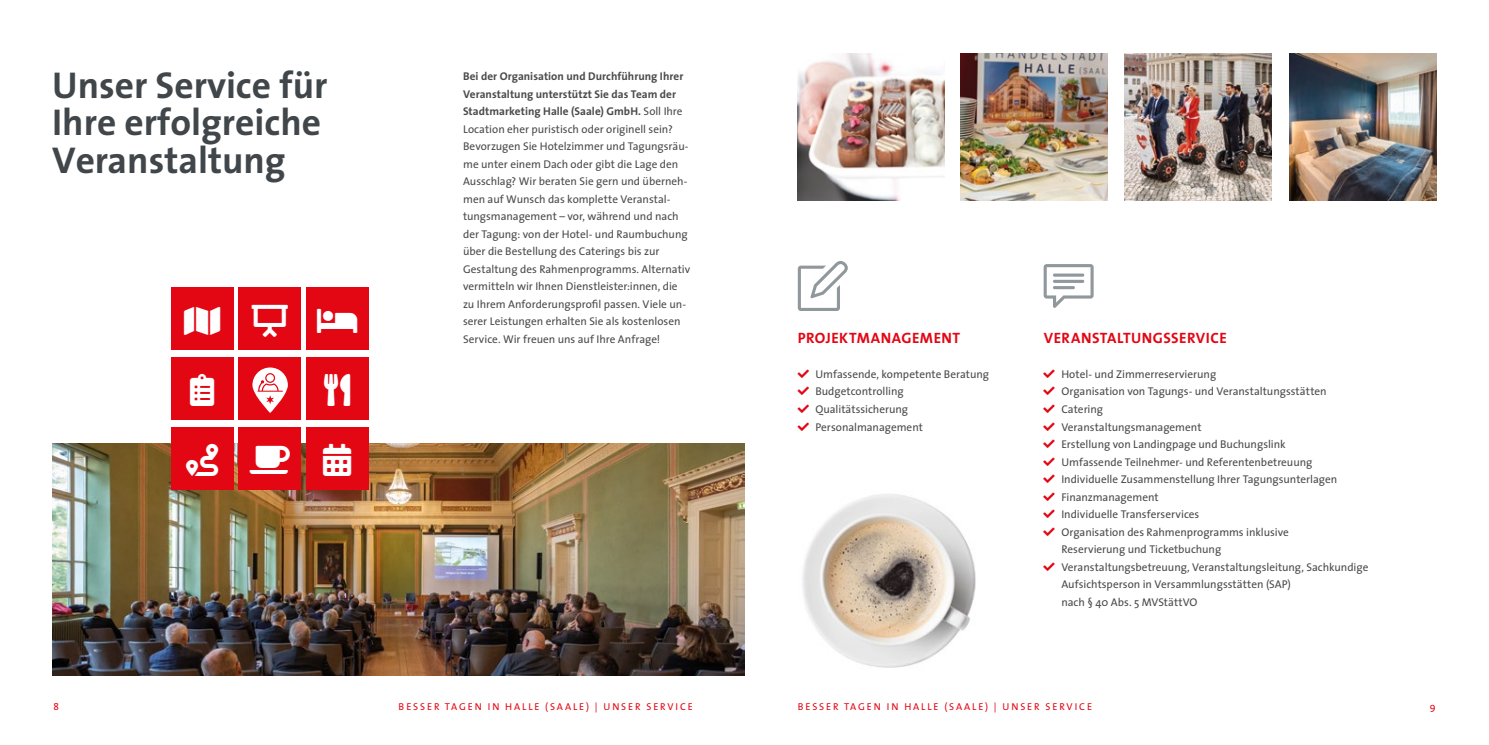
<style>
.page{position:relative;width:1489px;height:745px;background:#fff}
.page>*{position:absolute;margin:0;border:0;box-sizing:border-box;transform-origin:0 0}
.t1{font:700 37.5px/37.5px "The Sans";color:#404649}
.t2{font:32.12px/70px "Font Awesome 5 Pro Solid";color:#fff}
.t3{font:700 15px "The Sans";letter-spacing:.035em;color:#e30613}
.t4{font:11.25px/17.5px "The Sans";color:#4a4a49}
.t5{font:10px "The Sans";letter-spacing:.19em;color:#e30613}
.s1{font-weight:700}
</style>
<div class="page">
<img style="left:52px;top:443px;width:692px;height:232px">
<img style="left:802px;top:494px;width:174px;height:174px">
<img style="left:797px;top:53px;width:147px;height:147px">
<img style="left:960px;top:53px;width:147px;height:147px">
<img style="left:1124px;top:53px;width:147px;height:147px">
<img style="left:1289px;top:53px;width:147px;height:147px">
<div style="left:171px;top:287px;width:62px;height:63px;background:#e30613"></div>
<div style="left:171px;top:356px;width:62px;height:63px;background:#e30613"></div>
<div style="left:171px;top:426px;width:62px;height:63px;background:#e30613"></div>
<div style="left:238px;top:287px;width:63px;height:63px;background:#e30613"></div>
<div style="left:238px;top:356px;width:63px;height:63px;background:#e30613"></div>
<div style="left:238px;top:426px;width:63px;height:63px;background:#e30613"></div>
<div style="left:306px;top:287px;width:63px;height:63px;background:#e30613"></div>
<div style="left:306px;top:356px;width:63px;height:63px;background:#e30613"></div>
<div style="left:306px;top:426px;width:63px;height:63px;background:#e30613"></div>
<svg style="left:252px;top:367px;width:36px;height:46px"></svg>
<svg style="left:257px;top:373px;width:26px;height:31px"></svg>
<h1 class="t1" style="left:52px;top:65px;width:277px">Unser Service für<br>Ihre erfolgreiche<br>Veranstaltung</h1>
<h2 class="t2" style="left:186px;top:425px;width:34px">□◆▼</h2>
<h2 class="t2" style="left:323px;top:355px;width:30px">▼■▲●▲ ▲</h2>
<p class="t4" style="left:463px;top:67px;width:228px"><span class="s1">Bei der Organisation und Durchführung Ihrer Veranstaltung unterstützt Sie das Team der Stadtmarketing Halle (Saale) GmbH.</span> Soll Ihre Location eher puristisch oder originell sein?<br>Bevorzugen Sie Hotelzimmer und Tagungsräu&shy;me unter einem Dach oder gibt die Lage den Ausschlag? Wir beraten Sie gern und überneh&shy;men auf Wunsch das komplette Veranstal&shy;tungsmanagement – vor, während und nach der Tagung: von der Hotel- und Raumbuchung über die Bestellung des Caterings bis zur Gestaltung des Rahmenprogramms. Alternativ vermitteln wir Ihnen Dienstleister:innen, die zu Ihrem Anforderungsprofil passen. Viele un&shy;serer Leistungen erhalten Sie als kostenlosen Service. Wir freuen uns auf Ihre Anfrage!</p>
<h3 class="t3" style="left:797px;top:325px;width:164px">PROJEKTMANAGEMENT</h3>
<p class="t4" style="left:815px;top:365px;width:175px">Umfassende, kompetente Beratung<br>Budgetcontrolling<br>Qualitätssicherung<br>Personalmanagement</p>
<h3 class="t3" style="left:1043px;top:325px;width:184px">VERANSTALTUNGSSERVICE</h3>
<p class="t4" style="left:1061px;top:365px;width:308px">Hotel- und Zimmerreservierung<br>Organisation von Tagungs- und Veranstaltungsstätten Catering<br>Veranstaltungsmanagement<br>Erstellung von Landingpage und Buchungslink<br>Umfassende Teilnehmer- und Referentenbetreuung Individuelle Zusammenstellung Ihrer Tagungsunterlagen Finanzmanagement<br>Individuelle Transferservices<br>Organisation des Rahmenprogramms inklusive<br>Reservierung und Ticketbuchung<br>Veranstaltungsbetreuung, Veranstaltungsleitung, Sachkundige Aufsichtsperson in Versammlungsstätten (SAP)<br>nach § 40 Abs. 5 MVStättVO</p>
<p class="t5" style="left:53px;top:698px;width:7px">8</p>
<p class="t5" style="left:398px;top:698px;width:296px">BESSER TAGEN IN HALLE (SAALE) | UNSER SERVICE</p>
<p class="t5" style="left:797px;top:698px;width:296px">BESSER TAGEN IN HALLE (SAALE) | UNSER SERVICE</p>
<p class="t5" style="left:1429px;top:698px;width:7px">9</p>
</div>
